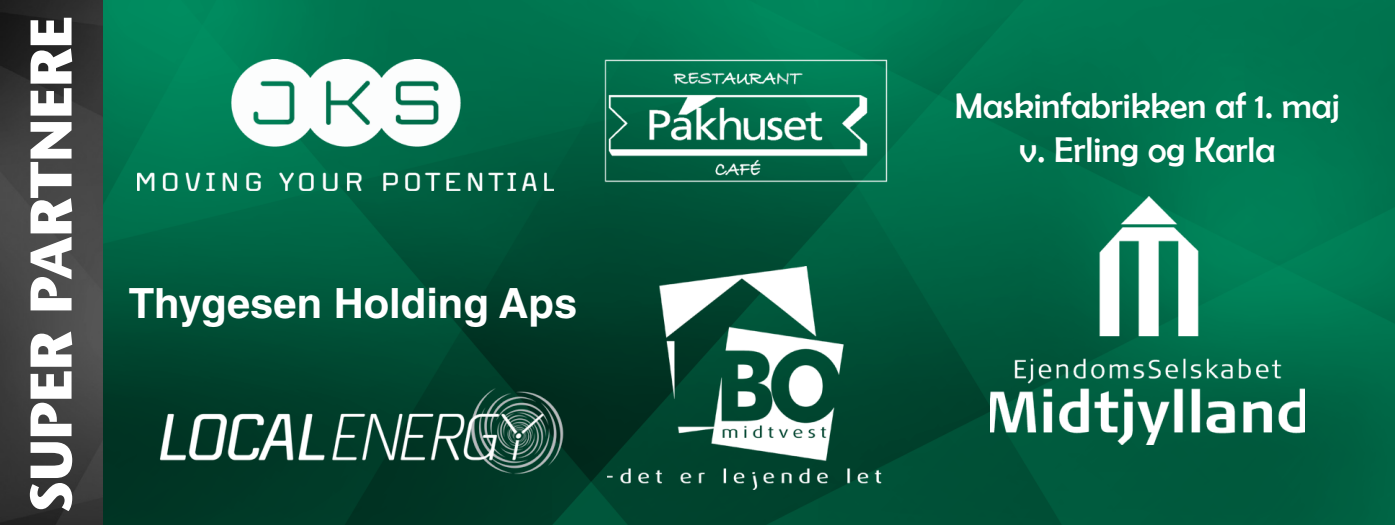
<style>
.page{position:relative;width:1395px;height:525px;background:#fff}
.page>*{position:absolute;margin:0;border:0;box-sizing:border-box;transform-origin:0 0}
.t1{font:700 58.5px "Stone Sans Std";letter-spacing:-.01em;color:#fff}
.t2{font:700 41.7px "Helvetica LT Std";color:#fff}
.t3{font:36px "Berlin Sans FB";color:#fff}
</style>
<div class="page">
<img style="left:103px;top:0;width:1292px;height:525px">
<img style="left:0;top:0;width:103px;height:525px">
<img style="left:137px;top:59px;width:417px;height:131px">
<img style="left:608px;top:267px;width:324px;height:223px">
<img style="left:990px;top:196px;width:315px;height:248px">
<img style="left:605px;top:59px;width:285px;height:124px">
<img style="left:137px;top:383px;width:445px;height:91px">
<p class="t1" style="left:16px;top:513px;width:499px;rotate:-90deg">SUPER PARTNERE</p>
<p class="t2" style="left:129px;top:278px;width:450px">Thygesen Holding Aps</p>
<p class="t3" style="left:955px;top:86px;width:386px">Maskinfabrikken af 1. maj</p>
<p class="t3" style="left:1019px;top:129px;width:258px">v. Erling og Karla</p>
</div>
